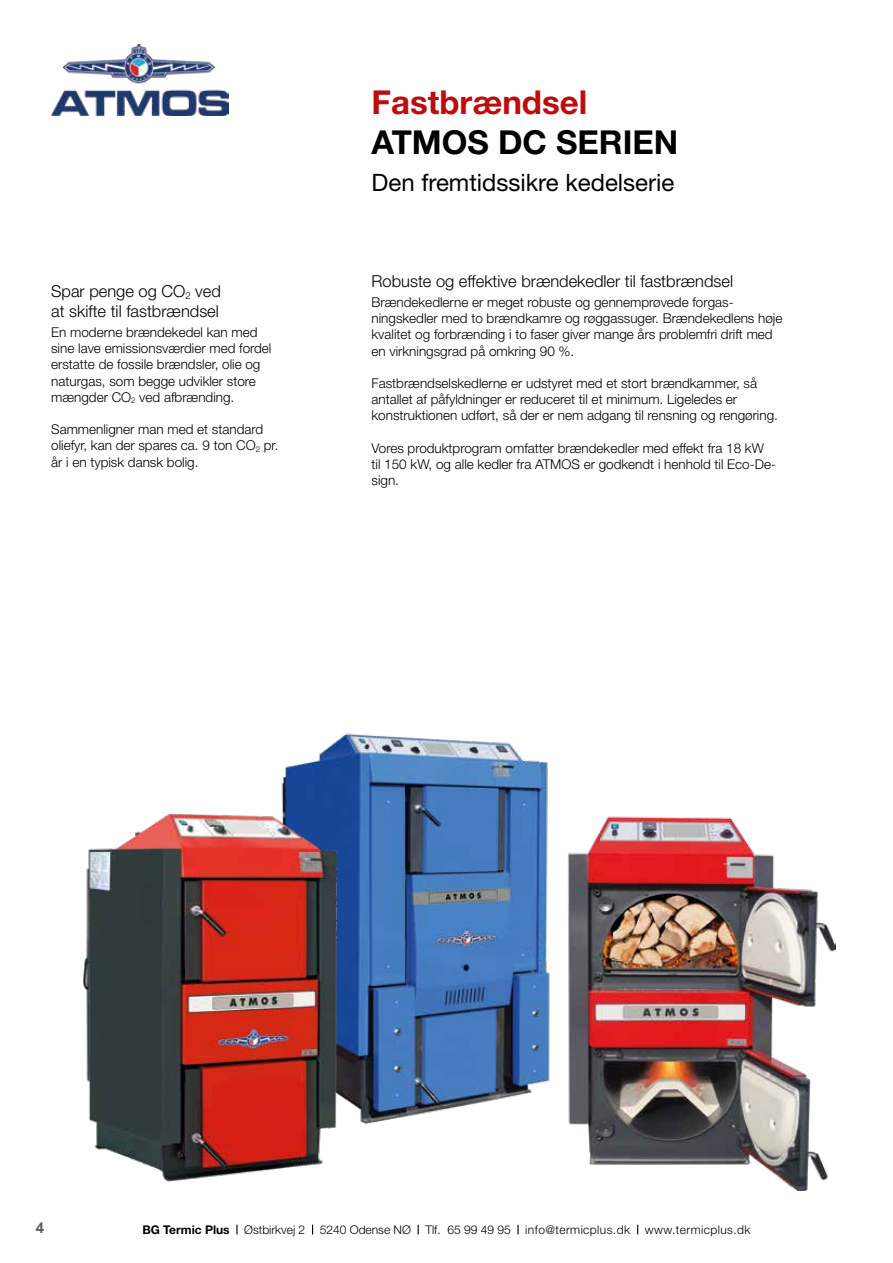
<style>
.page{position:relative;width:893px;height:1263px;background:#fff}
.page>*{position:absolute;margin:0;border:0;box-sizing:border-box;transform-origin:0 0}
.t1{font:700 33px "Helvetica Neue LT Pro";color:#000}
.t2{font:700 33px "Helvetica Neue LT Pro";color:#be0c0c}
.t3{font:24px "Helvetica Neue LT Pro";color:#000}
.t4{font:300 16.5px/19.8px "Helvetica Neue LT Pro";color:#000}
.t5{font:700 15px "Arial";color:#5f5e5e}
.t6{font:300 13.5px/16.2px "Helvetica Neue LT Pro";color:#000}
.t7{font:300 12px "Helvetica Neue LT Pro";letter-spacing:.035em;color:#000}
.s1{font-weight:700}
</style>
<div class="page">
<svg style="left:236px;top:1225px;width:2px;height:9px"></svg>
<svg style="left:517px;top:1225px;width:2px;height:9px"></svg>
<img style="left:281px;top:733px;width:269px;height:392px">
<img style="left:51px;top:45px;width:177px;height:71px">
<img style="left:568px;top:816px;width:267px;height:374px">
<img style="left:83px;top:814px;width:255px;height:367px">
<p class="t4" style="left:51px;top:281px;width:171px">Spar penge og CO<sub>2</sub> ved at skifte til fastbrændsel</p>
<p class="t6" style="left:51px;top:324px;width:222px">En moderne brændekedel kan med sine lave emissionsværdier med fordel erstatte de fossile brændsler, olie og naturgas, som begge udvikler store mængder CO<sub>2</sub> ved afbrænding.</p>
<p class="t6" style="left:51px;top:421px;width:229px">Sammenligner man med et standard oliefyr, kan der spares ca. 9 ton CO<sub>2</sub> pr. år i en typisk dansk bolig.</p>
<h1 class="t2" style="left:372px;top:82px;width:217px">Fastbrændsel</h1>
<h1 class="t1" style="left:372px;top:122px;width:308px">ATMOS DC SERIEN</h1>
<h2 class="t3" style="left:372px;top:168px;width:304px">Den fremtidssikre kedelserie</h2>
<p class="t4" style="left:372px;top:270px;width:363px">Robuste og effektive brændekedler til fastbrændsel</p>
<p class="t6" style="left:372px;top:294px;width:412px">Brændekedlerne er meget robuste og gennemprøvede forgas&shy;ningskedler med to brændkamre og røggassuger. Brændekedlens høje kvalitet og forbrænding i to faser giver mange års problemfri drift med en virkningsgrad på omkring 90 %.</p>
<p class="t6" style="left:372px;top:375px;width:408px">Fastbrændselskedlerne er udstyret med et stort brændkammer, så antallet af påfyldninger er reduceret til et minimum. Ligeledes er konstruktionen udført, så der er nem adgang til rensning og rengøring.</p>
<p class="t6" style="left:372px;top:440px;width:406px">Vores produktprogram omfatter brændekedler med effekt fra 18 kW til 150 kW, og alle kedler fra ATMOS er godkendt i henhold til Eco-De&shy;sign.</p>
<p class="t5" style="left:36px;top:1217px;width:10px">4</p>
<p class="t7" style="left:142px;top:1223px;width:610px"><span class="s1">BG Termic Plus</span> Østbirkvej 2 5240 Odense NØ Tlf. 65 99 49 95 info@termicplus.dk www.termicplus.dk</p>
</div>
